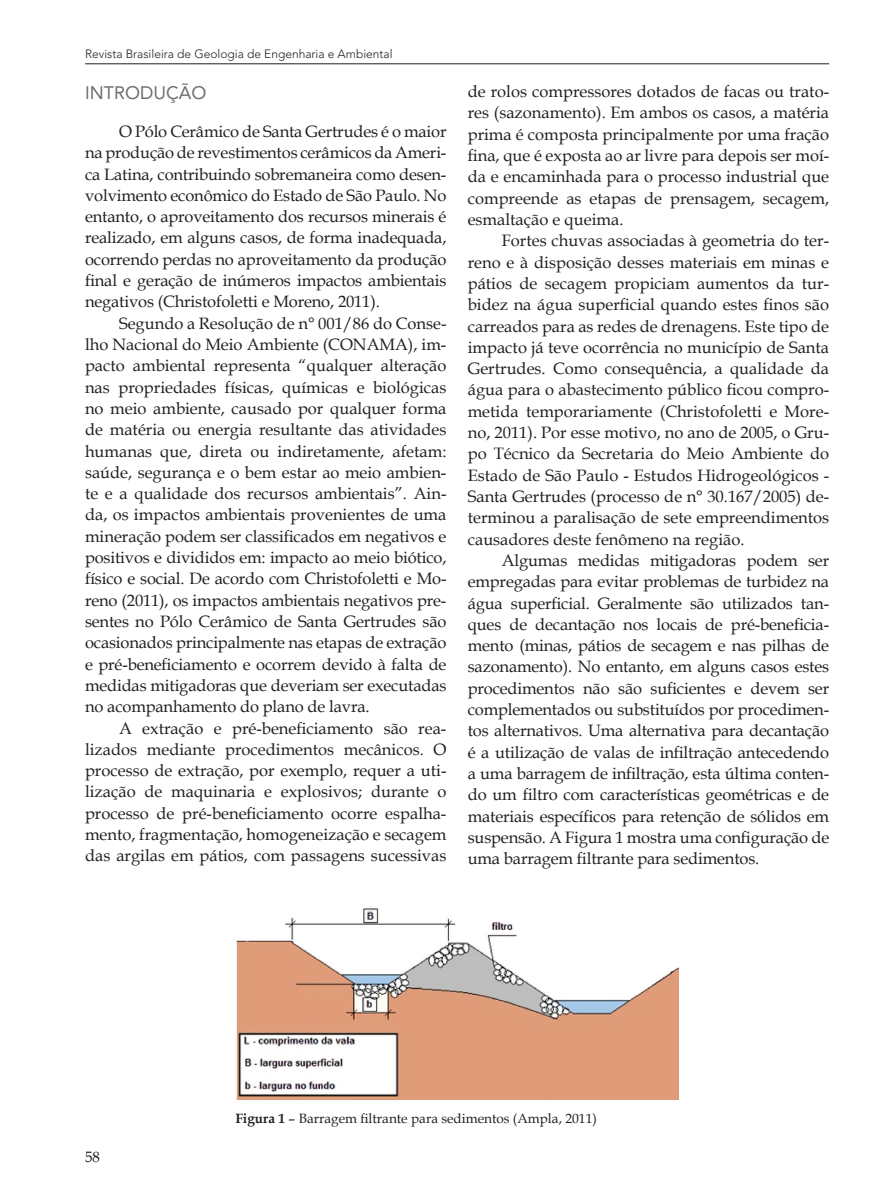
<style>
.page{position:relative;width:893px;height:1191px;background:#fff}
.page>*{position:absolute;margin:0;border:0;box-sizing:border-box;transform-origin:0 0}
.t1{font:18px "Avenir";color:#6c6d70}
.t2{font:16.5px/21.3px "Book Antiqua";letter-spacing:-.005em;color:#231f20;text-align:justify}
.t3{font:15px "Book Antiqua";color:#231f20}
.t4{font:13.5px "Book Antiqua";color:#231f20}
.t5{font:300 12px "Avenir";color:#231f20}
.s1{font-weight:700}
</style>
<div class="page">
<hr style="left:85px;top:63px;width:744px;height:1px;background:#231f20">
<img style="left:236px;top:906px;width:443px;height:193px">
<p class="t5" style="left:85px;top:46px;width:309px">Revista Brasileira de Geologia de Engenharia e Ambiental</p>
<p class="t1" style="left:85px;top:82px;width:13px">INTRODUÇÃO</p>
<p class="t2" style="left:85px;top:120px;width:363px;text-indent:34px">O Pólo Cerâmico de Santa Gertrudes é o maior na produção de revestimentos cerâmicos da Ameri&shy;ca Latina, contribuindo sobremaneira como desen&shy;volvimento econômico do Estado de São Paulo. No entanto, o aproveitamento dos recursos minerais é realizado, em alguns casos, de forma inadequada, ocorrendo perdas no aproveitamento da produção final e geração de inúmeros impactos ambientais negativos (Christofoletti e Moreno, 2011).</p>
<p class="t2" style="left:85px;top:312px;width:363px;text-indent:34px">Segundo a Resolução de n° 001/86 do Conse&shy;lho Nacional do Meio Ambiente (CONAMA), im&shy;pacto ambiental representa “qualquer alteração nas propriedades físicas, químicas e biológicas no meio ambiente, causado por qualquer forma de matéria ou energia resultante das atividades humanas que, direta ou indiretamente, afetam: saúde, segurança e o bem estar ao meio ambien&shy;te e a qualidade dos recursos ambientais”. Ain&shy;da, os impactos ambientais provenientes de uma mineração podem ser classificados em negativos e positivos e divididos em: impacto ao meio biótico, físico e social. De acordo com Christofoletti e Mo&shy;reno (2011), os impactos ambientais negativos pre&shy;sentes no Pólo Cerâmico de Santa Gertrudes são ocasionados principalmente nas etapas de extração e pré-beneficiamento e ocorrem devido à falta de medidas mitigadoras que deveriam ser executadas no acompanhamento do plano de lavra.</p>
<p class="t2" style="left:85px;top:717px;width:363px;text-indent:34px">A extração e pré-beneficiamento são rea&shy;lizados mediante procedimentos mecânicos. O processo de extração, por exemplo, requer a uti&shy;lização de maquinaria e explosivos; durante o processo de pré-beneficiamento ocorre espalha&shy;mento, fragmentação, homogeneização e secagem das argilas em pátios, com passagens sucessivas</p>
<p class="t2" style="left:468px;top:80px;width:363px">de rolos compressores dotados de facas ou trato&shy;res (sazonamento). Em ambos os casos, a matéria prima é composta principalmente por uma fração fina, que é exposta ao ar livre para depois ser moí&shy;da e encaminhada para o processo industrial que compreende as etapas de prensagem, secagem, esmaltação e queima.</p>
<p class="t2" style="left:468px;top:230px;width:363px;text-indent:34px">Fortes chuvas associadas à geometria do ter&shy;reno e à disposição desses materiais em minas e pátios de secagem propiciam aumentos da tur&shy;bidez na água superficial quando estes finos são carreados para as redes de drenagens. Este tipo de impacto já teve ocorrência no município de Santa Gertrudes. Como consequência, a qualidade da água para o abastecimento público ficou compro&shy;metida temporariamente (Christofoletti e More&shy;no, 2011). Por esse motivo, no ano de 2005, o Gru&shy;po Técnico da Secretaria do Meio Ambiente do Estado de São Paulo - Estudos Hidrogeológicos - Santa Gertrudes (processo de n° 30.167/2005) de&shy;terminou a paralisação de sete empreendimentos causadores deste fenômeno na região.</p>
<p class="t2" style="left:468px;top:549px;width:363px;text-indent:34px">Algumas medidas mitigadoras podem ser empregadas para evitar problemas de turbidez na água superficial. Geralmente são utilizados tan&shy;ques de decantação nos locais de pré-beneficia&shy;mento (minas, pátios de secagem e nas pilhas de sazonamento). No entanto, em alguns casos estes procedimentos não são suficientes e devem ser complementados ou substituídos por procedimen&shy;tos alternativos. Uma alternativa para decantação é a utilização de valas de infiltração antecedendo a uma barragem de infiltração, esta última conten&shy;do um filtro com características geométricas e de materiais específicos para retenção de sólidos em suspensão. A Figura 1 mostra uma configuração de uma barragem filtrante para sedimentos.</p>
<p class="t3" style="left:85px;top:1146px;width:16px">58</p>
<p class="t4" style="left:235px;top:1108px;width:363px"><span class="s1">Figura 1</span> – Barragem filtrante para sedimentos (Ampla, 2011)</p>
</div>
